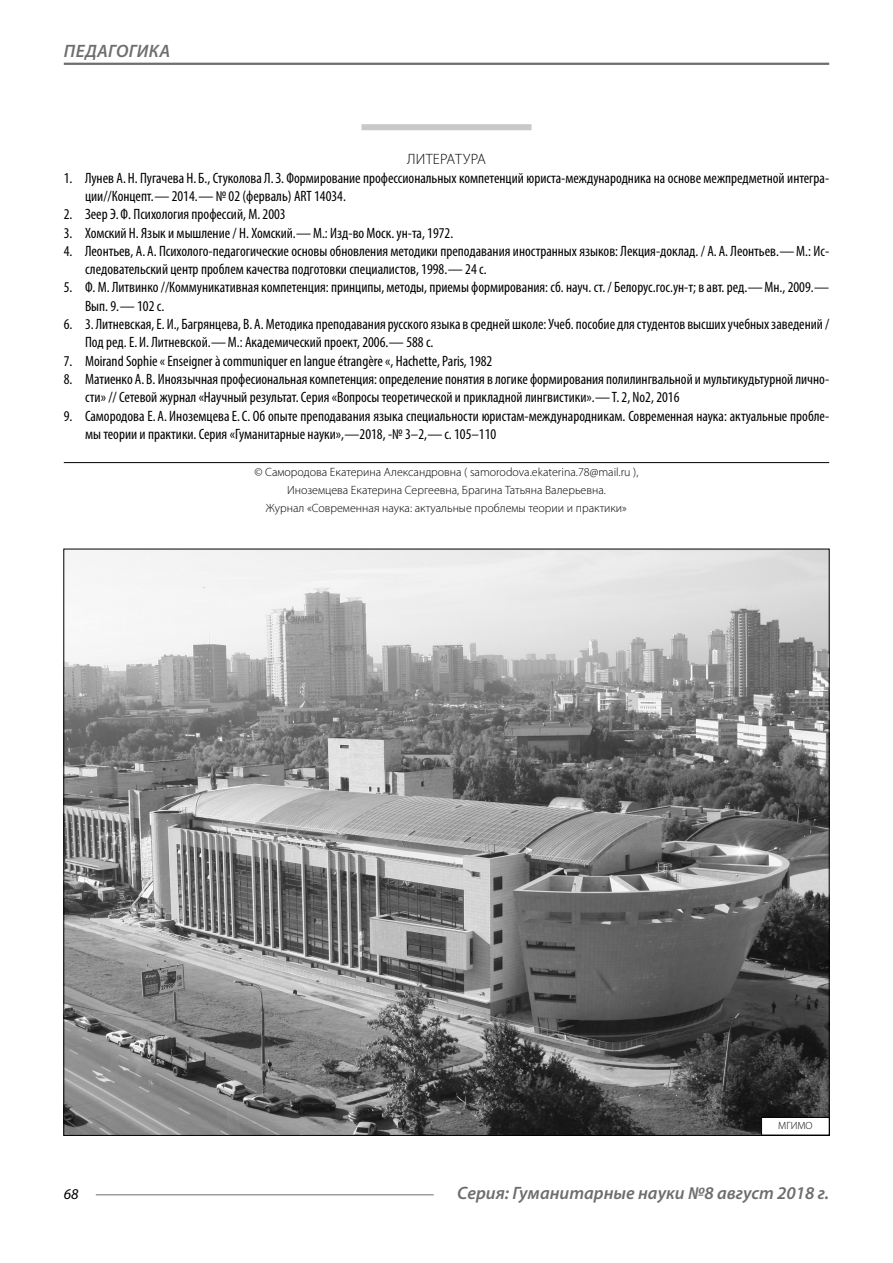
<style>
.page{position:relative;width:893px;height:1263px;background:#fff}
.page>*{position:absolute;margin:0;border:0;box-sizing:border-box;transform-origin:0 0}
.t1{font:italic 600 18px "Myriad Pro";color:#6e6e6e}
.t2{font:condensed 15px/18.3px "Myriad Pro";color:#000}
.Literature{font:300 15px "Myriad Pro";letter-spacing:.02em;color:#000}
.t3{font:italic 15px "Myriad Pro";color:#000}
.Copy{font:300 12px/18.3px "Myriad Pro";color:#000;text-align:center}
.Author-doc{font:300 10.5px "Myriad Pro";color:#000}
</style>
<div class="page">
<hr style="left:64px;top:63px;width:765px;height:2px;background:#6e6e6e">
<hr style="left:96px;top:1194px;width:338px;height:1px;background:#6e6e6e">
<div style="left:361px;top:124px;width:170px;height:6px;background:#c8c8c8"></div>
<hr style="left:64px;top:462px;width:765px;height:1px;background:#000">
<img style="left:65px;top:551px;width:763px;height:583px">
<div style="left:761px;top:1117px;width:68px;height:18px;background:#fff"></div>
<div style="left:761px;top:1117px;width:69px;height:18px;border:1px solid #000"></div>
<p class="t1" style="left:64px;top:39px;width:24px">Педагогика</p>
<p class="Literature" style="left:407px;top:150px;width:80px">ЛИТЕРАТУРА</p>
<p class="t2" style="left:85px;top:168px;width:746px;text-indent:-21px">1. Лунев А. Н. Пугачева Н. Б., Стуколова Л.З. Формирование профессиональных компетенций юриста-международника на основе межпредметной интегра&shy;ции//Концепт.— 2014.— № 02 (ферваль) ART 14034.</p>
<p class="t2" style="left:64px;top:205px;width:223px">2. Зеер Э.Ф. Психология профессий, М. 2003</p>
<p class="t2" style="left:64px;top:223px;width:391px">3. Хомский Н. Язык и мышление / Н. Хомский.—М.: Изд-во Моск. ун-та, 1972.</p>
<p class="t2" style="left:85px;top:242px;width:746px;text-indent:-21px">4. Леонтьев, А. А. Психолого-педагогические основы обновления методики преподавания иностранных языков: Лекция-доклад. / А. А. Леонтьев.—М.: Ис&shy;следовательский центр проблем качества подготовки специалистов, 1998.— 24 с.</p>
<p class="t2" style="left:85px;top:278px;width:746px;text-indent:-21px">5. Ф. М. Литвинко //Коммуникативная компетенция: принципы, методы, приемы формирования: сб. науч. ст. / Белорус.гос.ун-т; в авт. ред.—Мн., 2009.—<br>Вып. 9.— 102 с.</p>
<p class="t2" style="left:85px;top:315px;width:746px;text-indent:-21px">6. 3. Литневская, Е. И., Багрянцева, В. А. Методика преподавания русского языка в средней школе: Учеб. пособие для студентов высших учебных заведений /<br>Под ред. Е. И. Литневской.—М.: Академический проект, 2006.— 588 с.</p>
<p class="t2" style="left:64px;top:351px;width:430px">7. Moirand Sophie « Enseigner à communiquer en langue étrangère «, Hachette, Paris, 1982</p>
<p class="t2" style="left:85px;top:370px;width:746px;text-indent:-21px">8. Матиенко А. В. Иноязычная професиональная компетенция: определение понятия в логике формирования полилингвальной и мультикудьтурной лично&shy;сти» // Сетевой журнал «Научный результат. Серия «Вопросы теоретической и прикладной лингвистики».—Т. 2, No2, 2016</p>
<p class="t2" style="left:85px;top:406px;width:746px;text-indent:-21px">9. Самородова Е. А. Иноземцева Е.С. Об опыте преподавания языка специальности юристам-международникам. Современная наука: актуальные пробле&shy;мы теории и практики. Серия «Гуманитарные науки»,—2018, -№ 3–2,—с. 105–110</p>
<p class="Copy" style="left:254px;top:462px;width:385px">© Самородова Екатерина Александровна ( samorodova.ekaterina.78@mail.ru ),<br>Иноземцева Екатерина Сергеевна, Брагина Татьяна Валерьевна.<br>Журнал «Современная наука: актуальные проблемы теории и практики»</p>
<p class="Author-doc" style="left:778px;top:1119px;width:36px">МГИМО</p>
<p class="t3" style="left:64px;top:1185px;width:16px">68</p>
<p class="t1" style="left:457px;top:1182px;width:373px">Серия: Гуманитарные науки №8 август 2018 г.</p>
</div>
